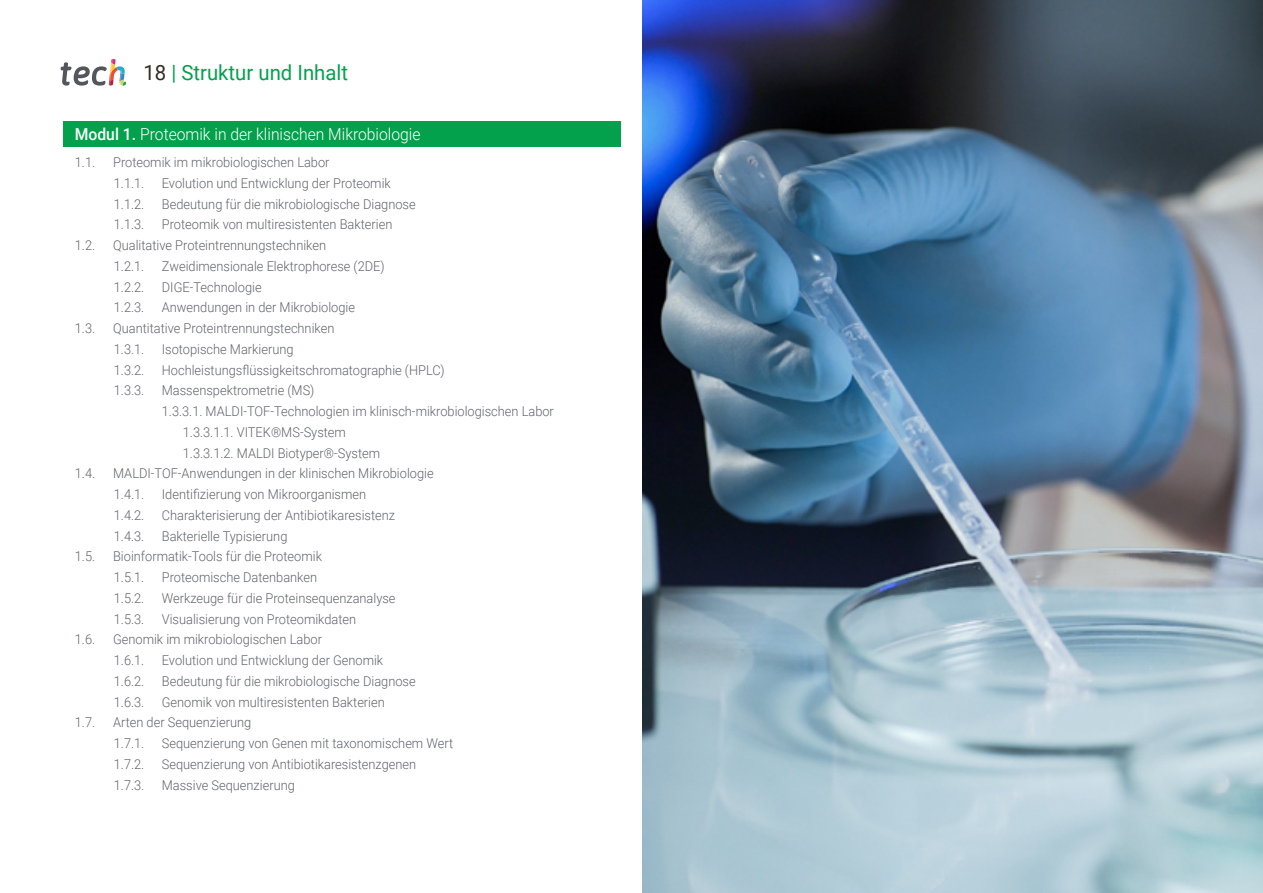
<style>
.page{position:relative;width:1263px;height:893px;background:#fff}
.page>*{position:absolute;margin:0;border:0;box-sizing:border-box;transform-origin:0 0}
.t1{font:21px "Roboto";color:#04a14d}
.t2{font:300 16.5px "Roboto";color:#fff;scale:.95 1}
.t3{font:300 13.5px/20.7px "Roboto";color:#61646a;scale:.95 1}
.s1{color:#312e20}
.s2{font-weight:500}
</style>
<div class="page">
<div style="left:64px;top:121px;width:557px;height:25px;background:#04a14d"></div>
<img style="left:642px;top:0;width:621px;height:893px">
<svg style="left:61px;top:59px;width:65px;height:27px"></svg>
<h1 class="t1" style="left:144px;top:57px;width:206px"><span class="s1">18</span> | Struktur und Inhalt</h1>
<p class="t2" style="left:75px;top:123px;width:365px"><span class="s2">Modul 1.</span> Proteomik in der klinischen Mikrobiologie</p>
<p class="t3" style="left:75px;top:151px;width:23px">1.1.</p>
<p class="t3" style="left:113px;top:151px;width:229px">Proteomik im mikrobiologischen Labor<br>1.1.1.</p>
<p class="t3" style="left:162px;top:172px;width:243px">Evolution und Entwicklung der Proteomik</p>
<p class="t3" style="left:114px;top:193px;width:34px">1.1.2.</p>
<p class="t3" style="left:162px;top:193px;width:269px">Bedeutung für die mikrobiologische Diagnose</p>
<p class="t3" style="left:114px;top:214px;width:34px">1.1.3.</p>
<p class="t3" style="left:162px;top:214px;width:244px">Proteomik von multiresistenten Bakterien</p>
<p class="t3" style="left:75px;top:234px;width:23px">1.2.</p>
<p class="t3" style="left:113px;top:234px;width:226px">Qualitative Proteintrennungstechniken<br>1.2.1.</p>
<p class="t3" style="left:162px;top:255px;width:236px">Zweidimensionale Elektrophorese (2DE)</p>
<p class="t3" style="left:114px;top:276px;width:34px">1.2.2.</p>
<p class="t3" style="left:162px;top:276px;width:107px">DIGE-Technologie</p>
<p class="t3" style="left:114px;top:297px;width:34px">1.2.3.</p>
<p class="t3" style="left:162px;top:297px;width:205px">Anwendungen in der Mikrobiologie</p>
<p class="t3" style="left:75px;top:317px;width:23px">1.3.</p>
<p class="t3" style="left:113px;top:317px;width:234px">Quantitative Proteintrennungstechniken<br>1.3.1.</p>
<p class="t3" style="left:162px;top:338px;width:140px">Isotopische Markierung</p>
<p class="t3" style="left:114px;top:359px;width:34px">1.3.2.</p>
<p class="t3" style="left:162px;top:359px;width:299px">Hochleistungsflüssigkeitschromatographie (HPLC)</p>
<p class="t3" style="left:114px;top:380px;width:34px">1.3.3.</p>
<p class="t3" style="left:162px;top:380px;width:162px">Massenspektrometrie (MS)</p>
<p class="t3" style="left:162px;top:400px;width:414px">1.3.3.1. MALDI-TOF-Technologien im klinisch-mikrobiologischen Labor</p>
<p class="t3" style="left:183px;top:421px;width:173px">1.3.3.1.1. VITEK®MS-System</p>
<p class="t3" style="left:183px;top:442px;width:209px">1.3.3.1.2. MALDI Biotyper®-System</p>
<p class="t3" style="left:75px;top:463px;width:23px">1.4.</p>
<p class="t3" style="left:113px;top:463px;width:339px">MALDI-TOF-Anwendungen in der klinischen Mikrobiologie<br>1.4.1.</p>
<p class="t3" style="left:162px;top:483px;width:217px">Identifizierung von Mikroorganismen</p>
<p class="t3" style="left:114px;top:504px;width:34px">1.4.2.</p>
<p class="t3" style="left:162px;top:504px;width:247px">Charakterisierung der Antibiotikaresistenz</p>
<p class="t3" style="left:114px;top:525px;width:34px">1.4.3.</p>
<p class="t3" style="left:162px;top:525px;width:134px">Bakterielle Typisierung</p>
<p class="t3" style="left:75px;top:546px;width:23px">1.5.</p>
<p class="t3" style="left:113px;top:546px;width:221px">Bioinformatik-Tools für die Proteomik<br>1.5.1.</p>
<p class="t3" style="left:162px;top:566px;width:165px">Proteomische Datenbanken</p>
<p class="t3" style="left:114px;top:587px;width:34px">1.5.2.</p>
<p class="t3" style="left:162px;top:587px;width:248px">Werkzeuge für die Proteinsequenzanalyse</p>
<p class="t3" style="left:114px;top:608px;width:34px">1.5.3.</p>
<p class="t3" style="left:162px;top:608px;width:206px">Visualisierung von Proteomikdaten</p>
<p class="t3" style="left:75px;top:629px;width:23px">1.6.</p>
<p class="t3" style="left:113px;top:629px;width:221px">Genomik im mikrobiologischen Labor<br>1.6.1.</p>
<p class="t3" style="left:162px;top:649px;width:235px">Evolution und Entwicklung der Genomik</p>
<p class="t3" style="left:114px;top:670px;width:34px">1.6.2.</p>
<p class="t3" style="left:162px;top:670px;width:269px">Bedeutung für die mikrobiologische Diagnose</p>
<p class="t3" style="left:114px;top:691px;width:34px">1.6.3.</p>
<p class="t3" style="left:162px;top:691px;width:236px">Genomik von multiresistenten Bakterien</p>
<p class="t3" style="left:75px;top:712px;width:23px">1.7.</p>
<p class="t3" style="left:113px;top:712px;width:147px">Arten der Sequenzierung<br>1.7.1.</p>
<p class="t3" style="left:162px;top:732px;width:308px">Sequenzierung von Genen mit taxonomischem Wert</p>
<p class="t3" style="left:114px;top:753px;width:34px">1.7.2.</p>
<p class="t3" style="left:162px;top:753px;width:269px">Sequenzierung von Antibiotikaresistenzgenen</p>
<p class="t3" style="left:114px;top:774px;width:34px">1.7.3.</p>
<p class="t3" style="left:162px;top:774px;width:141px">Massive Sequenzierung</p>
</div>
